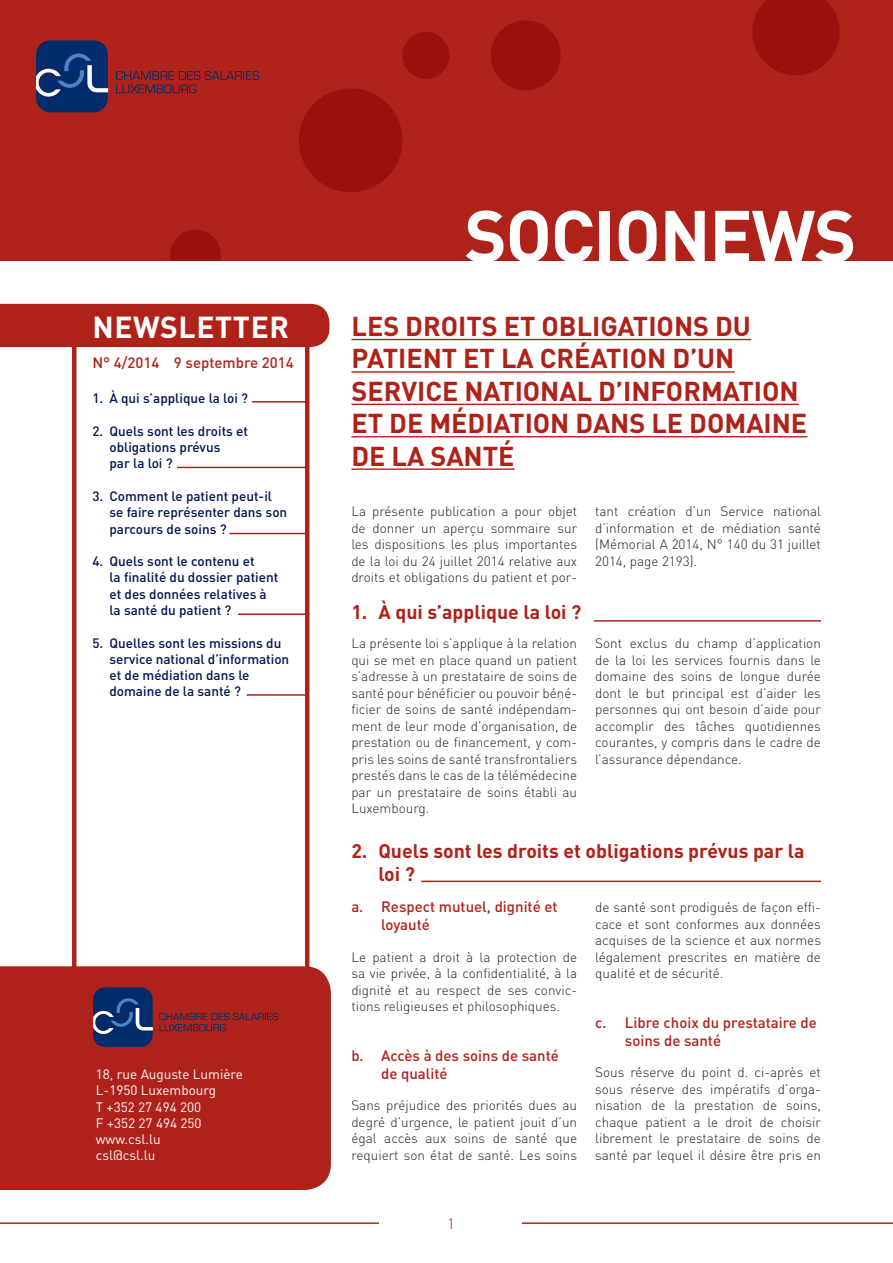
<style>
.page{position:relative;width:893px;height:1263px;background:#fff}
.page>*{position:absolute;margin:0;border:0;box-sizing:border-box;transform-origin:0 0}
.t1{font:700 72px "DIN Pro";letter-spacing:-.02em;color:#fff}
.t2{font:700 72px "DIN Pro";color:#fff}
.t3{font:700 30px "DIN Pro";letter-spacing:.02em;color:#fff}
.Grand_Titre{font:700 27px/32.4px "DIN Pro";color:#af221a}
.Titre_1{font:700 19.5px/23.4px "DIN Pro";color:#af221a}
.Titre_1_1{font:500 15px/18px "DIN Pro";color:#af221a}
.t4{font:300 15px "DIN Pro";color:#af221a}
.texte_courant{font:300 13.5px/16.5px "DIN Pro";color:#231f20;text-align:justify}
.Sommaire{font:500 13.5px/16.2px "DIN Pro";color:#001352}
.t5{font:13.5px/16.2px "DIN Pro";color:#fff}
</style>
<div class="page">
<hr style="left:0;top:1222px;width:893px;height:2px;background:#af221a">
<div style="left:380px;top:1217px;width:142px;height:46px;background:#fff"></div>
<div style="left:0;top:0;width:893px;height:261px;background:#af221a"></div>
<svg style="left:116px;top:71px;width:143px;height:22px"></svg>
<svg style="left:36px;top:40px;width:72px;height:72px;background:#1f4077"></svg>
<div style="left:491px;top:20px;width:70px;height:70px;background:#9a110d;border-radius:50%"></div>
<div style="left:402px;top:32px;width:47px;height:47px;background:#9a110d;border-radius:50%"></div>
<div style="left:299px;top:88px;width:103px;height:104px;background:#9a110d;border-radius:50%"></div>
<svg style="left:170px;top:230px;width:51px;height:31px"></svg>
<svg style="left:752px;top:0;width:87px;height:75px"></svg>
<svg style="left:70px;top:347px;width:241px;height:619px"></svg>
<hr style="left:351px;top:339px;width:400px;height:1px;background:#af221a">
<hr style="left:351px;top:371px;width:384px;height:2px;background:#af221a">
<hr style="left:351px;top:404px;width:448px;height:1px;background:#af221a">
<hr style="left:351px;top:436px;width:456px;height:1px;background:#af221a">
<hr style="left:351px;top:468px;width:164px;height:2px;background:#af221a">
<div style="left:0;top:304px;width:329px;height:43px;background:#af221a"></div>
<div style="left:0;top:966px;width:331px;height:224px;background:#af221a"></div>
<svg style="left:159px;top:1013px;width:119px;height:18px;background:#8d2329"></svg>
<svg style="left:93px;top:987px;width:60px;height:60px;background:#203f76"></svg>
<hr style="left:252px;top:401px;width:54px;height:2px;background:#af221a">
<hr style="left:177px;top:467px;width:131px;height:1px;background:#af221a">
<hr style="left:230px;top:533px;width:77px;height:1px;background:#af221a">
<hr style="left:238px;top:613px;width:71px;height:2px;background:#af221a">
<hr style="left:247px;top:694px;width:60px;height:2px;background:#af221a">
<hr style="left:594px;top:620px;width:227px;height:2px;background:#af221a">
<hr style="left:421px;top:881px;width:400px;height:1px;background:#af221a">
<p class="t2" style="left:459px;top:186px;width:397px">F RMATION</p>
<p class="t1" style="left:464px;top:187px;width:394px">SOCIONEWS</p>
<p class="Grand_Titre" style="left:351px;top:309px;width:457px">LES DROITS ET OBLIGATIONS DU<br>PATIENT ET LA CRÉATION D’UN<br>SERVICE NATIONAL D’INFORMATION<br>ET DE MÉDIATION DANS LE DOMAINE<br>DE LA SANTÉ</p>
<p class="t3" style="left:92px;top:307px;width:198px">NEWSLETTER</p>
<p class="Titre_1_1" style="left:92px;top:353px;width:203px">N° 4/2014 9 septembre 2014</p>
<p class="Sommaire" style="left:92px;top:390px;width:157px">1. À qui s’applique la loi ?</p>
<p class="Sommaire" style="left:109px;top:422px;width:140px;text-indent:-17px">2. Quels sont les droits et obligations prévus<br>par la loi ?</p>
<p class="Sommaire" style="left:109px;top:488px;width:179px;text-indent:-17px">3. Comment le patient peut-il se faire représenter dans son parcours de soins ?</p>
<p class="Sommaire" style="left:109px;top:553px;width:170px;text-indent:-17px">4. Quels sont le contenu et<br>la finalité du dossier patient et des données relatives à la santé du patient ?</p>
<p class="Sommaire" style="left:109px;top:634px;width:181px;text-indent:-17px">5. Quelles sont les missions du service national d’information et de médiation dans le domaine de la santé ?</p>
<p class="texte_courant" style="left:351px;top:634px;width:227px">La présente loi s’applique à la relation qui se met en place quand un patient s’adresse à un prestataire de soins de santé pour bénéficier ou pouvoir béné&shy;ficier de soins de santé indépendam&shy;ment de leur mode d’organisation, de prestation ou de financement, y com&shy;pris les soins de santé transfrontaliers prestés dans le cas de la télémédecine par un prestataire de soins établi au Luxembourg.</p>
<p class="texte_courant" style="left:595px;top:634px;width:227px">Sont exclus du champ d’application de la loi les services fournis dans le domaine des soins de longue durée dont le but principal est d’aider les personnes qui ont besoin d’aide pour accomplir des tâches quotidiennes courantes, y compris dans le cadre de l’assurance dépendance.</p>
<p class="texte_courant" style="left:351px;top:502px;width:227px">La présente publication a pour objet de donner un aperçu sommaire sur les dispositions les plus importantes de la loi du 24 juillet 2014 relative aux droits et obligations du patient et por-</p>
<p class="texte_courant" style="left:595px;top:502px;width:227px">tant création d’un Service national d’information et de médiation santé (Mémorial A 2014, N° 140 du 31 juillet 2014, page 2193).</p>
<p class="Titre_1" style="left:351px;top:600px;width:231px">1. À qui s’applique la loi ?</p>
<p class="t5" style="left:96px;top:1066px;width:149px">18, rue Auguste Lumière<br>L-1950 Luxembourg</p>
<p class="t5" style="left:96px;top:1098px;width:107px">T +352 27 494 200<br>F +352 27 494 250</p>
<p class="t5" style="left:96px;top:1130px;width:66px">www.csl.lu</p>
<p class="t5" style="left:96px;top:1147px;width:61px">csl@csl.lu</p>
<p class="Titre_1" style="left:378px;top:838px;width:428px;text-indent:-27px">2. Quels sont les droits et obligations prévus par la loi ?</p>
<p class="Titre_1_1" style="left:381px;top:897px;width:178px;text-indent:-30px">a. Respect mutuel, dignité et loyauté</p>
<p class="texte_courant" style="left:351px;top:948px;width:227px">Le patient a droit à la protection de sa vie privée, à la confidentialité, à la dignité et au respect de ses convic&shy;tions religieuses et philosophiques.</p>
<p class="Titre_1_1" style="left:381px;top:1045px;width:179px;text-indent:-30px">b. Accès à des soins de santé de qualité</p>
<p class="texte_courant" style="left:351px;top:1096px;width:227px">Sans préjudice des priorités dues au degré d’urgence, le patient jouit d’un égal accès aux soins de santé que requiert son état de santé. Les soins</p>
<p class="texte_courant" style="left:595px;top:898px;width:227px">de santé sont prodigués de façon effi&shy;cace et sont conformes aux données acquises de la science et aux normes légalement prescrites en matière de qualité et de sécurité.</p>
<p class="Titre_1_1" style="left:625px;top:1012px;width:194px;text-indent:-30px">c. Libre choix du prestataire de soins de santé</p>
<p class="texte_courant" style="left:595px;top:1063px;width:227px">Sous réserve du point d. ci-après et sous réserve des impératifs d’orga&shy;nisation de la prestation de soins, chaque patient a le droit de choisir librement le prestataire de soins de santé par lequel il désire être pris en</p>
<p class="t4" style="left:447px;top:1213px;width:9px">1</p>
</div>
